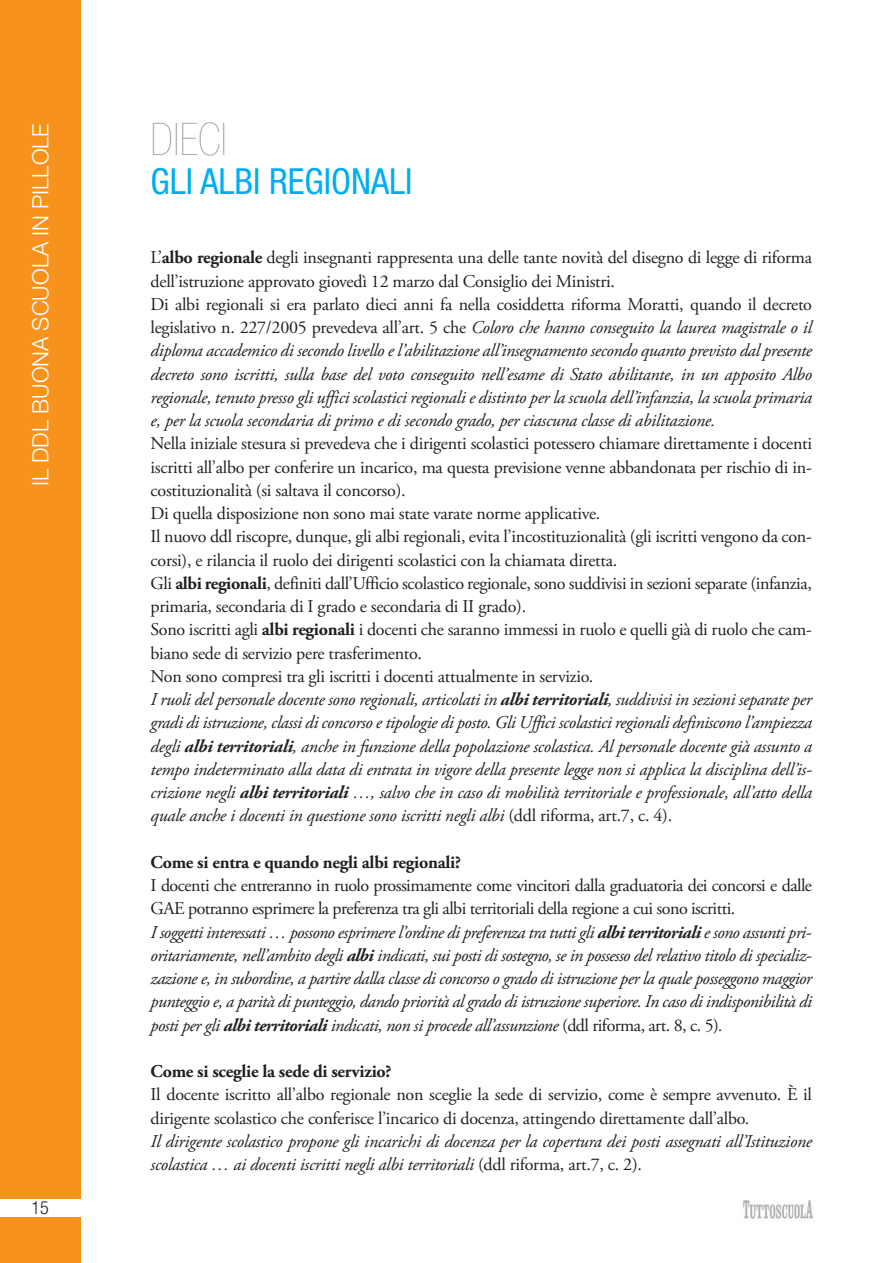
<style>
.page{position:relative;width:893px;height:1263px;background:#fff}
.page>*{position:absolute;margin:0;border:0;box-sizing:border-box;transform-origin:0 0}
.t1{font:200 condensed 45px "Helvetica Neue LT Std";color:#95979b}
.t2{font:condensed 36px "Helvetica Neue LT Std";color:#00aeef}
.t3{font:300 22.5px "Helvetica Neue LT Std";color:#fff}
.t4{font:italic 18px/23.2px "Adobe Garamond Pro";letter-spacing:-.02em;color:#231f20}
.t5{font:18px/23.2px "Adobe Garamond Pro";letter-spacing:-.015em;color:#231f20}
.t6{font:700 18px "Adobe Garamond Pro";letter-spacing:-.015em;color:#231f20}
.t7{font:300 condensed 18px "Helvetica Neue LT Std";color:#231f20}
.s1{font-style:normal}
.s2{font-weight:700;font-style:normal}
.s3{font-weight:700}
.s4{font-style:italic}
.s5{font-weight:700;font-style:italic}
</style>
<div class="page">
<div style="left:0;top:0;width:81px;height:1263px;background:#f7931d"></div>
<div style="left:0;top:1199px;width:81px;height:18px;background:#fff"></div>
<img style="left:743px;top:1200px;width:71px;height:19px">
<p class="t3" style="left:27px;top:486px;width:364px;rotate:-90deg">IL DDL BUONA SCUOLA IN PILLOLE</p>
<p class="t7" style="left:32px;top:1197px;width:19px">15</p>
<h1 class="t1" style="left:151px;top:114px;width:78px">DIECI</h1>
<h2 class="t2" style="left:151px;top:160px;width:264px">GLI ALBI REGIONALI</h2>
<p class="t4" style="left:151px;top:248px;width:663px"><span class="s1">L’</span><span class="s2">albo regionale</span> <span class="s1">degli insegnanti rappresenta una delle tante novità del disegno di legge di riforma dell’istruzione approvato giovedì 12 marzo dal Consiglio dei Ministri.<br>Di albi regionali si era parlato dieci anni fa nella cosiddetta riforma Moratti, quando il decreto legislativo n. 227/2005 prevedeva all’art. 5 che</span> Coloro che hanno conseguito la laurea magistrale o il diploma accademico di secondo livello e l’abilitazione all’insegnamento secondo quanto previsto dal presente decreto sono iscritti, sulla base del voto conseguito nell’esame di Stato abilitante, in un apposito Albo regionale, tenuto presso gli uffici scolastici regionali e distinto per la scuola dell’infanzia, la scuola primaria e, per la scuola secondaria di primo e di secondo grado, per ciascuna classe di abilitazione.</p>
<p class="t5" style="left:151px;top:434px;width:663px">Nella iniziale stesura si prevedeva che i dirigenti scolastici potessero chiamare direttamente i docenti iscritti all’albo per conferire un incarico, ma questa previsione venne abbandonata per rischio di in&shy;costituzionalità (si saltava il concorso).<br>Di quella disposizione non sono mai state varate norme applicative.<br>Il nuovo ddl riscopre, dunque, gli albi regionali, evita l’incostituzionalità (gli iscritti vengono da con&shy;corsi), e rilancia il ruolo dei dirigenti scolastici con la chiamata diretta.<br>Gli <span class="s3">albi regionali</span>, definiti dall’Ufficio scolastico regionale, sono suddivisi in sezioni separate (infanzia, primaria, secondaria di I grado e secondaria di II grado).<br>Sono iscritti agli <span class="s3">albi regionali</span> i docenti che saranno immessi in ruolo e quelli già di ruolo che cam&shy;biano sede di servizio pere trasferimento.<br>Non sono compresi tra gli iscritti i docenti attualmente in servizio.<br><span class="s4">I ruoli del personale docente sono regionali, articolati in</span> <span class="s5">albi territoriali</span><span class="s4">, suddivisi in sezioni separate per gradi di istruzione, classi di concorso e tipologie di posto. Gli Uffici scolastici regionali definiscono l’ampiezza degli</span> <span class="s5">albi territoriali</span><span class="s4">, anche in funzione della popolazione scolastica. Al personale docente già assunto a tempo indeterminato alla data di entrata in vigore della presente legge non si applica la disciplina dell’is&shy;crizione negli</span> <span class="s5">albi territoriali</span> <span class="s4">…, salvo che in caso di mobilità territoriale e professionale, all’atto della quale anche i docenti in questione sono iscritti negli albi</span> (ddl riforma, art.7, c. 4).</p>
<p class="t6" style="left:151px;top:855px;width:312px">Come si entra e quando negli albi regionali?</p>
<p class="t4" style="left:151px;top:875px;width:663px"><span class="s1">I docenti che entreranno in ruolo prossimamente come vincitori dalla graduatoria dei concorsi e dalle GAE potranno esprimere la preferenza tra gli albi territoriali della regione a cui sono iscritti.<br></span>I soggetti interessati … possono esprimere l’ordine di preferenza tra tutti gli <span class="s3">albi territoriali</span> e sono assunti pri&shy;oritariamente, nell’ambito degli <span class="s3">albi</span> indicati, sui posti di sostegno, se in possesso del relativo titolo di specializ&shy;zazione e, in subordine, a partire dalla classe di concorso o grado di istruzione per la quale posseggono maggior punteggio e, a parità di punteggio, dando priorità al grado di istruzione superiore. In caso di indisponibilità di posti per gli <span class="s3">albi territoriali</span> indicati, non si procede all’assunzione <span class="s1">(ddl riforma, art. 8, c. 5)</span>.</p>
<p class="t6" style="left:151px;top:1064px;width:242px">Come si sceglie la sede di servizio?</p>
<p class="t5" style="left:151px;top:1085px;width:663px">Il docente iscritto all’albo regionale non sceglie la sede di servizio, come è sempre avvenuto. È il dirigente scolastico che conferisce l’incarico di docenza, attingendo direttamente dall’albo.</p>
<p class="t4" style="left:151px;top:1131px;width:663px">Il dirigente scolastico propone gli incarichi di docenza per la copertura dei posti assegnati all’Istituzione scolastica … ai docenti iscritti negli albi territoriali <span class="s1">(ddl riforma, art.7, c. 2).</span></p>
</div>
